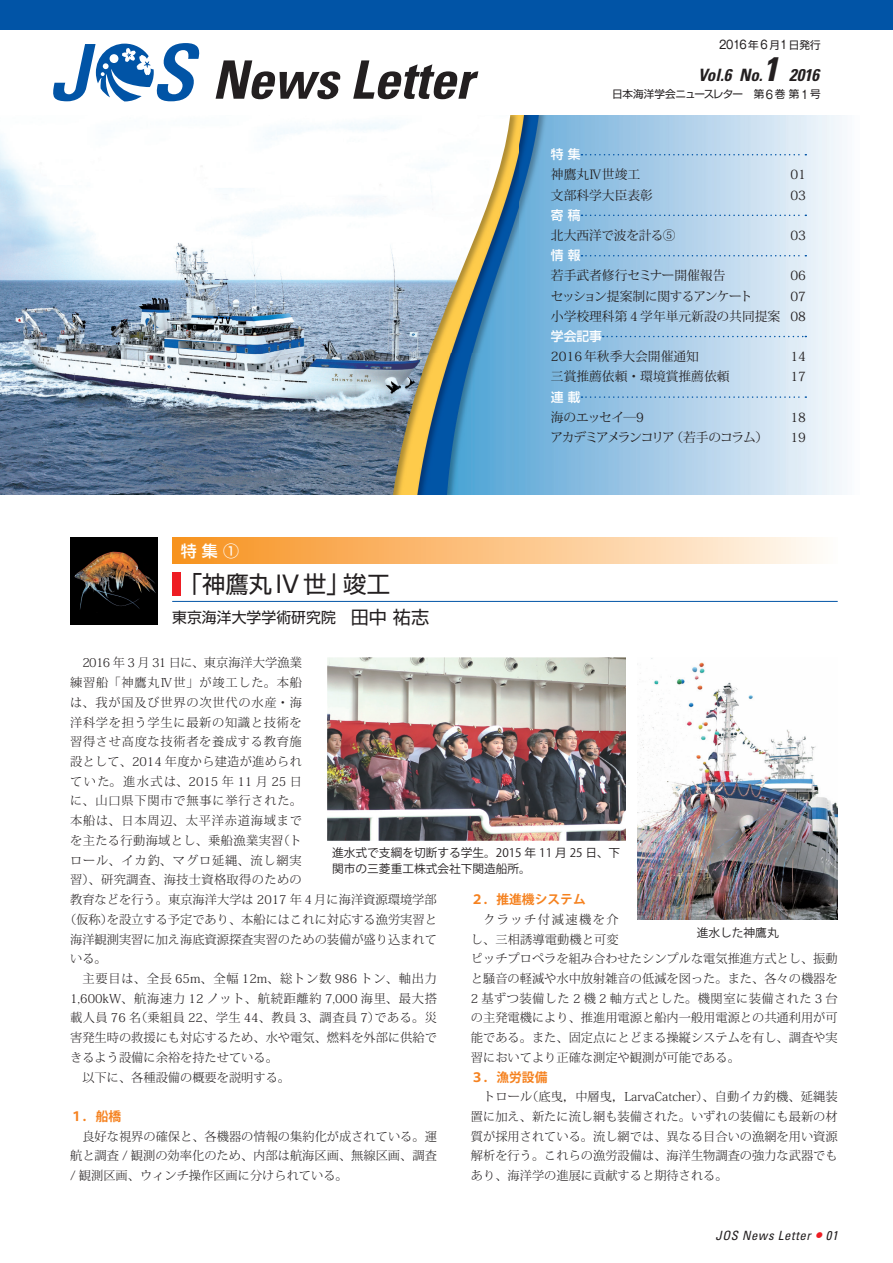
<style>
.page{position:relative;width:893px;height:1263px;background:#fff}
.page>*{position:absolute;margin:0;border:0;box-sizing:border-box;transform-origin:0 0}
.t1{font:23.4px "Shin Go Pro";color:#231f20}
.t2{font:italic 700 condensed 16.95px "Univers";color:#231f20}
.t3{font:500 15.9px "Shin Go Pro";color:#fff}
.t4{font:14.85px "Shin Go Pro";color:#231f20}
.t5{font:12.75px/20.2px "Koz Min Pro";color:#231f20;text-align:right}
.t6{font:700 12.75px "Koz Go Pro";color:#f58220}
.t7{font:12.75px "Koz Min Pro";letter-spacing:-.1em;color:#231f20}
.t8{font:12.75px "Koz Min Pro";letter-spacing:-.06em;color:#231f20}
.t9{font:italic condensed 12.75px "Univers";letter-spacing:.05em;color:#231f20}
.t10{font:500 12.75px "Shin Go Pro";color:#fff}
.t11{font:12.75px "Koz Min Pro";letter-spacing:-.02em;color:#231f20}
.t12{font:300 12.15px/19.6px "Koz Min Pro";color:#231f20;text-align:justify}
.t13{font:300 12.15px "Koz Min Pro";letter-spacing:.065em;color:#231f20}
.t14{font:300 12.15px "Koz Min Pro";letter-spacing:.055em;color:#231f20}
.t15{font:300 12.15px "Koz Min Pro";letter-spacing:.03em;color:#231f20}
.t16{font:300 12.15px "Koz Min Pro";letter-spacing:.06em;color:#231f20}
.t17{font:300 12.15px "Koz Min Pro";letter-spacing:.04em;color:#231f20}
.t18{font:300 12.15px "Koz Min Pro";letter-spacing:.02em;color:#231f20}
.t19{font:300 12.15px "Koz Min Pro";letter-spacing:.07em;color:#231f20}
.t20{font:11.7px/15.9px "Koz Go Pro";color:#231f20}
.t21{font:11.7px "Gothic MB101 Pro";color:#231f20;scale:.91 1}
.t22{font:10.65px "Shin Go Pro";letter-spacing:-.04em;color:#231f20}
.s1{font-family:"Shin Go Pro";font-size:10.65px}
.s2{font-size:34.05px}
.s3{font-family:"Gothic MB101 Pro";font-size:11.7px}
.s4{font-size:18px}
.s5{font-size:19.2px;color:#ee1d23}
</style>
<div class="page">
<div style="left:172px;top:538px;width:666px;height:25px;background:linear-gradient(to right,#f8911c,#fffbf6)"></div>
<div style="left:0;top:0;width:893px;height:30px;background:#0154a6"></div>
<img style="left:70px;top:538px;width:87px;height:87px">
<hr style="left:172px;top:601px;width:666px;height:1px;background:#0154a6">
<div style="left:172px;top:572px;width:9px;height:23px;background:#ee1d23"></div>
<img style="left:510px;top:115px;width:335px;height:380px">
<img style="left:327px;top:657px;width:298px;height:184px">
<img style="left:0;top:118px;width:510px;height:377px">
<img style="left:638px;top:658px;width:200px;height:262px">
<svg style="left:216px;top:60px;width:125px;height:39px"></svg>
<svg style="left:353px;top:60px;width:125px;height:39px"></svg>
<svg style="left:53px;top:43px;width:147px;height:58px"></svg>
<svg style="left:581px;top:154px;width:225px;height:1px"></svg>
<svg style="left:581px;top:215px;width:225px;height:1px"></svg>
<svg style="left:581px;top:255px;width:225px;height:1px"></svg>
<svg style="left:603px;top:336px;width:203px;height:1px"></svg>
<svg style="left:581px;top:396px;width:225px;height:2px"></svg>
<p class="t21" style="left:719px;top:35px;width:113px">2016<span class="s1">年</span>6<span class="s1">月</span>1<span class="s1">日発行</span></p>
<h2 class="t2" style="left:698px;top:65px;width:122px">Vol.6 No.<span class="s2">1</span> 2016</h2>
<p class="t22" style="left:612px;top:86px;width:210px">日本海洋学会ニュースレター　第<span class="s3">6</span> 巻 第<span class="s3">1</span> 号</p>
<h3 class="t3" style="left:181px;top:538px;width:60px">特 集 ①</h3>
<h1 class="t1" style="left:179px;top:564px;width:213px">「神鷹丸IV世」竣工</h1>
<p class="t4" style="left:172px;top:605px;width:258px">東京海洋大学学術研究院　<span class="s4">田中 祐志</span></p>
<p class="t10" style="left:551px;top:144px;width:31px">特 集</p>
<p class="t5" style="left:551px;top:164px;width:91px">神鷹丸Ⅳ世竣工</p>
<p class="t5" style="left:790px;top:164px;width:17px">01</p>
<p class="t5" style="left:551px;top:184px;width:104px">文部科学大臣表彰</p>
<p class="t5" style="left:790px;top:184px;width:17px">03</p>
<p class="t10" style="left:551px;top:205px;width:31px">寄 稿</p>
<p class="t11" style="left:551px;top:226px;width:126px">北大西洋で波を計る⑤</p>
<p class="t5" style="left:790px;top:225px;width:17px">03</p>
<p class="t10" style="left:551px;top:245px;width:31px">情 報</p>
<p class="t5" style="left:551px;top:265px;width:176px">若手武者修行セミナー開催報告</p>
<p class="t5" style="left:790px;top:265px;width:17px">06</p>
<p class="t8" style="left:551px;top:287px;width:203px">セッション提案制に関するアンケート</p>
<p class="t5" style="left:551px;top:285px;width:257px">07<br>小学校理科第４学年単元新設の共同提案 08</p>
<p class="t10" style="left:551px;top:326px;width:53px">学会記事</p>
<p class="t5" style="left:551px;top:346px;width:150px">2016 年秋季大会開催通知</p>
<p class="t5" style="left:790px;top:346px;width:17px">14</p>
<p class="t5" style="left:551px;top:366px;width:180px">三賞推薦依頼・環境賞推薦依頼</p>
<p class="t5" style="left:790px;top:366px;width:17px">17</p>
<p class="t10" style="left:551px;top:386px;width:31px">連 載</p>
<p class="t5" style="left:551px;top:407px;width:95px">海のエッセイ―9</p>
<p class="t5" style="left:790px;top:407px;width:17px">18</p>
<p class="t7" style="left:550px;top:428px;width:219px">アカデミアメランコリア（若手のコラム）</p>
<p class="t5" style="left:790px;top:427px;width:17px">19</p>
<p class="t12" style="left:82px;top:653px;width:221px">2016 年 3 月 31 日に、東京海洋大学漁業</p>
<p class="t13" style="left:70px;top:674px;width:233px">練習船「神鷹丸Ⅳ世」が竣工した。本船</p>
<p class="t13" style="left:70px;top:694px;width:233px">は、我が国及び世界の次世代の水産・海</p>
<p class="t14" style="left:70px;top:714px;width:233px">洋科学を担う学生に最新の知識と技術を</p>
<p class="t14" style="left:70px;top:733px;width:233px">習得させ高度な技術者を養成する教育施</p>
<p class="t18" style="left:70px;top:753px;width:233px">設として、2014 年度から建造が進められ</p>
<p class="t14" style="left:70px;top:773px;width:233px">ていた。進水式は、2015 年 11 月 25 日</p>
<p class="t13" style="left:70px;top:792px;width:233px">に、山口県下関市で無事に挙行された。</p>
<p class="t13" style="left:70px;top:812px;width:233px">本船は、日本周辺、太平洋赤道海域まで</p>
<p class="t15" style="left:70px;top:832px;width:233px">を主たる行動海域とし、乗船漁業実習（ト</p>
<p class="t19" style="left:70px;top:852px;width:233px">ロール、イカ釣、マグロ延縄、流し網実</p>
<p class="t15" style="left:70px;top:871px;width:233px">習）、研究調査、海技士資格取得のための</p>
<p class="t12" style="left:70px;top:889px;width:368px">教育などを行う。東京海洋大学は 2017 年４月に海洋資源環境学部</p>
<p class="t12" style="left:64px;top:909px;width:374px">（仮称）を設立する予定であり、本船にはこれに対応する漁労実習と</p>
<p class="t12" style="left:70px;top:929px;width:368px">海洋観測実習に加え海底資源探査実習のための装備が盛り込まれて</p>
<p class="t12" style="left:70px;top:948px;width:38px">いる。</p>
<p class="t13" style="left:82px;top:970px;width:356px">主要目は、全長 65m、全幅 12m、総トン数 986 トン、軸出力</p>
<p class="t16" style="left:70px;top:990px;width:368px">1,600kW、航海速力 12 ノット、航続距離約 7,000 海里、最大搭</p>
<p class="t17" style="left:70px;top:1009px;width:368px">載人員 76 名（乗組員 22、学生 44、教員 3、調査員 7）である。災</p>
<p class="t12" style="left:70px;top:1027px;width:368px">害発生時の救援にも対応するため、水や電気、燃料を外部に供給で</p>
<p class="t12" style="left:70px;top:1047px;width:209px">きるよう設備に余裕を持たせている。</p>
<p class="t12" style="left:82px;top:1067px;width:209px">以下に、各種設備の概要を説明する。</p>
<p class="t6" style="left:70px;top:1108px;width:53px">１．船橋</p>
<p class="t12" style="left:70px;top:1126px;width:368px;text-indent:12px">良好な視界の確保と、各機器の情報の集約化が成されている。運航と調査 / 観測の効率化のため、内部は航海区画、無線区画、調査/ 観測区画、ウィンチ操作区画に分けられている。</p>
<p class="t20" style="left:332px;top:845px;width:290px">進水式で支綱を切断する学生。2015 年 11 月 25 日、下関市の三菱重工株式会社下関造船所。</p>
<p class="t6" style="left:471px;top:891px;width:116px">２．推進機システム</p>
<p class="t12" style="left:471px;top:909px;width:368px;text-align:left;text-indent:12px">クラッチ付減速機を介<br>し、三相誘導電動機と可変<br>ピッチプロペラを組み合わせたシンプルな電気推進方式とし、振動と騒音の軽減や水中放射雑音の低減を図った。また、各々の機器を<br>2 基ずつ装備した 2 機 2 軸方式とした。機関室に装備された 3 台の主発電機により、推進用電源と船内一般用電源との共通利用が可能である。また、固定点にとどまる操縦システムを有し、調査や実習においてより正確な測定や観測が可能である。</p>
<p class="t6" style="left:471px;top:1069px;width:78px">３．漁労設備</p>
<p class="t12" style="left:471px;top:1087px;width:368px;text-indent:12px">トロール（底曳，中層曳，LarvaCatcher）、自動イカ釣機、延縄装置に加え、新たに流し網も装備された。いずれの装備にも最新の材質が採用されている。流し網では、異なる目合いの漁網を用い資源解析を行う。これらの漁労設備は、海洋生物調査の強力な武器でもあり、海洋学の進展に貢献すると期待される。</p>
<p class="t20" style="left:697px;top:925px;width:83px">進水した神鷹丸</p>
<p class="t9" style="left:715px;top:1227px;width:124px">JOS News Letter <span class="s5">•</span> 01</p>
</div>
